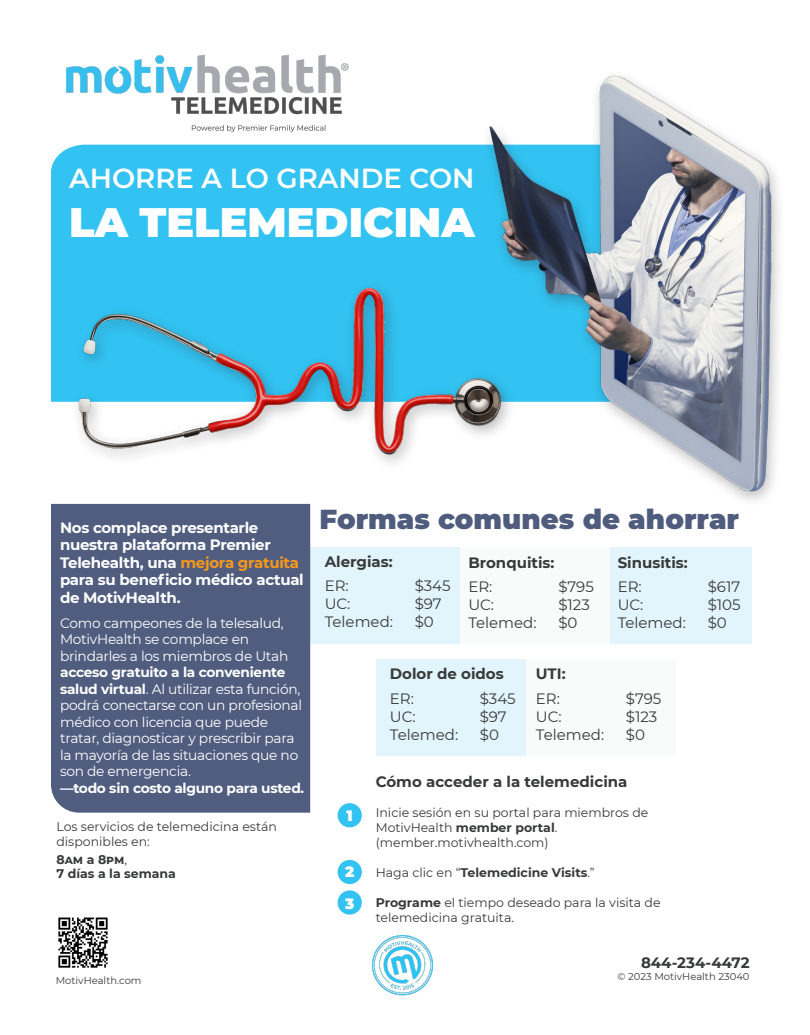
<style>
.page{position:relative;width:810px;height:1035px;background:#fff}
.page>*{position:absolute;margin:0;border:0;box-sizing:border-box;transform-origin:0 0}
.t1{font:900 41.25px "Montserrat";color:#fff}
.t2{font:900 27.5px "Montserrat";color:#4f5c7e}
.t3{font:600 27.5px "Montserrat";color:#fff}
.t4{font:15px "Montserrat";color:#383a39}
.t5{font:700 15px/17.5px "Montserrat";letter-spacing:-.02em;color:#fff}
.t6{font:700 15px "Montserrat";color:#383a39}
.t7{font:100 15px "Montserrat";color:#fff}
.t8{font:13.75px/16.5px "Montserrat";letter-spacing:-.02em;color:#fff}
.t9{font:700 13.75px "Montserrat";letter-spacing:-.02em;color:#fff}
.t10{font:12.5px/15px "Montserrat";color:#383a39}
.t11{font:700 12.5px "Montserrat";color:#383a39}
.t12{font:10px "Montserrat";color:#383a39}
.s1{color:#f7981d}
.s2{font-weight:700}
.s3{font-weight:400}
</style>
<div class="page">
<div style="left:376px;top:659px;width:150px;height:97px;background:#e2f4fc"></div>
<div style="left:310px;top:548px;width:150px;height:96px;background:#e2f4fc"></div>
<div style="left:602px;top:548px;width:150px;height:96px;background:#e2f4fc"></div>
<div style="left:51px;top:504px;width:259px;height:309px;background:#505d7f"></div>
<img style="left:66px;top:54px;width:283px;height:79px">
<div style="left:51px;top:145px;width:394px;height:257px;background:#32c3f2"></div>
<img style="left:445px;top:76px;width:334px;height:425px">
<img style="left:63px;top:266px;width:454px;height:212px">
<img style="left:373px;top:936px;width:59px;height:60px">
<div style="left:460px;top:548px;width:150px;height:96px;background:#f9fafa"></div>
<div style="left:526px;top:659px;width:150px;height:97px;background:#f9fafa"></div>
<div style="left:338px;top:803px;width:24px;height:24px;background:#32c3f2;border-radius:50%"></div>
<div style="left:338px;top:860px;width:24px;height:24px;background:#32c3f2;border-radius:50%"></div>
<div style="left:338px;top:890px;width:24px;height:25px;background:#32c3f2;border-radius:50%"></div>
<img style="left:58px;top:917px;width:50px;height:51px">
<p class="t3" style="left:69px;top:159px;width:407px">AHORRE A LO GRANDE CON</p>
<p class="t1" style="left:69px;top:192px;width:407px">LA TELEMEDICINA</p>
<p class="t5" style="left:60px;top:518px;width:245px">Nos complace presentarle nuestra plataforma Premier<br>Telehealth, una <span class="s1">mejora gratuita </span>para su beneficio médico actual de MotivHealth.</p>
<p class="t8" style="left:60px;top:614px;width:244px">Como campeones de la telesalud,<br>MotivHealth se complace en brindarles a los miembros de Utah <span class="s2">acceso gratuito a la conveniente salud virtual</span>. Al utilizar esta función, podrá conectarse con un profesional médico con licencia que puede tratar, diagnosticar y prescribir para la mayoría de las situaciones que no son de emergencia.</p>
<p class="t9" style="left:60px;top:778px;width:246px">—todo sin costo alguno para usted.</p>
<p class="t10" style="left:56px;top:818px;width:222px">Los servicios de telemedicina están disponibles en:</p>
<p class="t11" style="left:56px;top:851px;width:72px">8AM a 8PM<span class="s3">,</span></p>
<p class="t11" style="left:56px;top:865px;width:121px">7 días a la semana</p>
<p class="t12" style="left:56px;top:974px;width:87px">MotivHealth.com</p>
<p class="t2" style="left:320px;top:499px;width:421px">Formas comunes de ahorrar</p>
<p class="t6" style="left:325px;top:550px;width:69px">Alergias:</p>
<p class="t4" style="left:325px;top:575px;width:26px">ER:</p>
<p class="t4" style="left:415px;top:575px;width:37px">$345</p>
<p class="t4" style="left:325px;top:593px;width:27px">UC:</p>
<p class="t4" style="left:415px;top:593px;width:28px">$97</p>
<p class="t4" style="left:325px;top:611px;width:70px">Telemed:</p>
<p class="t4" style="left:415px;top:611px;width:21px">$0</p>
<p class="t6" style="left:468px;top:552px;width:88px">Bronquitis:</p>
<p class="t4" style="left:468px;top:576px;width:26px">ER:</p>
<p class="t4" style="left:558px;top:576px;width:37px">$795</p>
<p class="t4" style="left:468px;top:594px;width:27px">UC:</p>
<p class="t4" style="left:558px;top:594px;width:33px">$123</p>
<p class="t4" style="left:468px;top:612px;width:70px">Telemed:</p>
<p class="t4" style="left:558px;top:612px;width:21px">$0</p>
<p class="t6" style="left:536px;top:663px;width:31px">UTI:</p>
<p class="t4" style="left:536px;top:688px;width:26px">ER:</p>
<p class="t4" style="left:626px;top:688px;width:37px">$795</p>
<p class="t4" style="left:536px;top:706px;width:27px">UC:</p>
<p class="t4" style="left:626px;top:706px;width:33px">$123</p>
<p class="t4" style="left:536px;top:724px;width:70px">Telemed:</p>
<p class="t4" style="left:626px;top:724px;width:21px">$0</p>
<p class="t6" style="left:376px;top:771px;width:253px">Cómo acceder a la telemedicina</p>
<p class="t10" style="left:376px;top:804px;width:274px">Inicie sesión en su portal para miembros de<br>MotivHealth <span class="s2">member portal</span>. (member.motivhealth.com)</p>
<p class="t11" style="left:376px;top:863px;width:220px"><span class="s3">Haga clic en “</span>Telemedicine Visits<span class="s3">.”</span></p>
<p class="t10" style="left:376px;top:894px;width:286px"><span class="s2">Programe</span> el tiempo deseado para la visita de telemedicina gratuita.</p>
<p class="t6" style="left:618px;top:552px;width:72px">Sinusitis:</p>
<p class="t4" style="left:618px;top:576px;width:26px">ER:</p>
<p class="t4" style="left:708px;top:576px;width:34px">$617</p>
<p class="t4" style="left:618px;top:594px;width:27px">UC:</p>
<p class="t4" style="left:708px;top:594px;width:34px">$105</p>
<p class="t4" style="left:618px;top:612px;width:70px">Telemed:</p>
<p class="t4" style="left:708px;top:612px;width:21px">$0</p>
<p class="t6" style="left:390px;top:663px;width:115px">Dolor de oidos</p>
<p class="t4" style="left:390px;top:688px;width:26px">ER:</p>
<p class="t4" style="left:480px;top:688px;width:37px">$345</p>
<p class="t4" style="left:390px;top:706px;width:27px">UC:</p>
<p class="t4" style="left:480px;top:706px;width:28px">$97</p>
<p class="t4" style="left:390px;top:724px;width:70px">Telemed:</p>
<p class="t4" style="left:480px;top:724px;width:21px">$0</p>
<p class="t7" style="left:347px;top:806px;width:8px">1</p>
<p class="t7" style="left:345px;top:862px;width:11px">2</p>
<p class="t7" style="left:345px;top:893px;width:11px">3</p>
<p class="t6" style="left:641px;top:951px;width:110px">844-234-4472</p>
<p class="t12" style="left:617px;top:969px;width:134px">© 2023 MotivHealth 23040</p>
</div>
